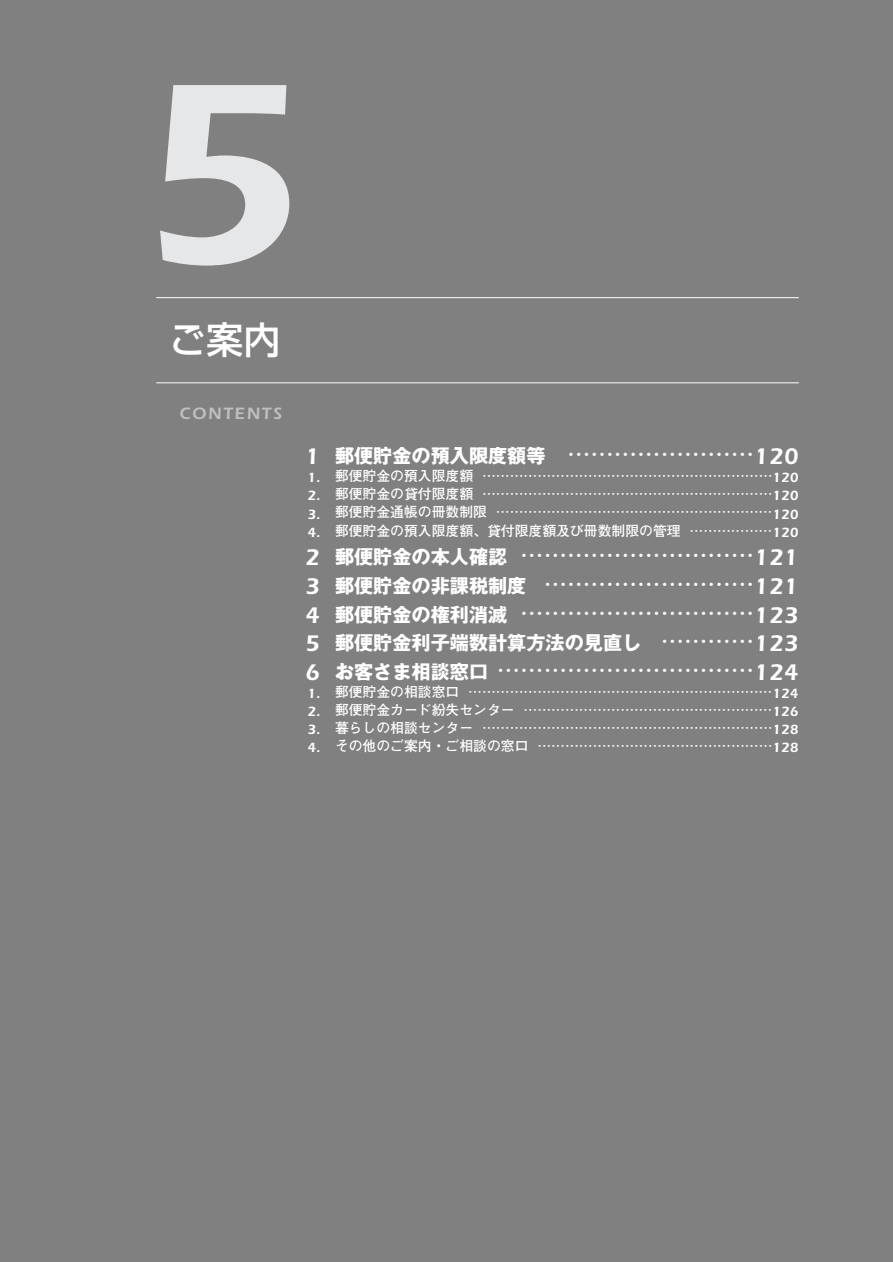
<style>
.page{position:relative;width:893px;height:1262px;background:#fff}
.page>*{position:absolute;margin:0;border:0;box-sizing:border-box;transform-origin:0 0}
.t1{font:600 265.8px "Itc Eras";color:#e6e7e8}
.t2{font:500 37.2px "Shin Go";color:#fff}
.t3{font:300 23.4px "Ryumin";color:#fff}
.t4{font:700 19.2px "Gothic MB101";color:#fff}
.t5{font:600 16.95px "Itc Eras";letter-spacing:.1em;color:#bfbfbf}
.t6{font:300 13.8px "Ryumin";color:#fff}
.t7{font:700 13.8px "Futo Go B101";color:#fff}
.s1{font-family:"Itc Eras";font-weight:600;font-size:23.4px}
.s2{font-family:"Ryumin";font-weight:300;font-size:23.4px}
.s3{font-family:"Itc Eras";font-weight:600}
.s4{font-family:"Futo Go B101";font-weight:700}
.s5{font-family:"Ryumin";font-weight:300}
.s6{font-family:"Gothic MB101";font-weight:700;font-size:19.2px}
</style>
<div class="page">
<div style="left:0;top:0;width:892px;height:1262px;background:#808080"></div>
<hr style="left:156px;top:297px;width:642px;height:1px;background:#fff">
<hr style="left:156px;top:382px;width:642px;height:1px;background:#fff">
<h1 class="t1" style="left:137px;top:85px;width:170px">5</h1>
<h2 class="t2" style="left:169px;top:326px;width:113px">ご案内</h2>
<p class="t5" style="left:179px;top:407px;width:104px">CONTENTS</p>
<h3 class="t4" style="left:305px;top:449px;width:495px"><span class="s1">1</span> 郵便貯金の預入限度額等 <span class="s2">……………………</span><span class="s1">120</span></h3>
<p class="t6" style="left:307px;top:471px;width:493px"><span class="s3">1.</span> <span class="s4">郵便貯金の預入限度額</span> ………………………………………………………<span class="s3">120</span></p>
<p class="t6" style="left:307px;top:489px;width:493px"><span class="s3">2.</span> <span class="s4">郵便貯金の貸付限度額</span> ………………………………………………………<span class="s3">120</span></p>
<p class="t6" style="left:307px;top:507px;width:493px"><span class="s3">3.</span> <span class="s4">郵便貯金通帳の冊数制限</span> ……………………………………………………<span class="s3">120</span></p>
<p class="t7" style="left:307px;top:525px;width:493px"><span class="s3">4.</span> 郵便貯金の預入限度額、貸付限度額及び冊数制限の管理 <span class="s5">………………</span><span class="s3">120</span></p>
<h3 class="t3" style="left:305px;top:547px;width:495px"><span class="s3">2</span> <span class="s6">郵便貯金の本人確認</span> …………………………<span class="s3">121</span></h3>
<h3 class="t4" style="left:305px;top:578px;width:495px"><span class="s1">3</span> 郵便貯金の非課税制度 <span class="s2">………………………</span><span class="s1">121</span></h3>
<h3 class="t3" style="left:305px;top:605px;width:495px"><span class="s3">4</span> <span class="s6">郵便貯金の権利消滅</span> …………………………<span class="s3">123</span></h3>
<h3 class="t4" style="left:305px;top:636px;width:495px"><span class="s1">5</span> 郵便貯金利子端数計算方法の見直し <span class="s2">…………</span><span class="s1">123</span></h3>
<h3 class="t3" style="left:305px;top:662px;width:495px"><span class="s3">6</span> <span class="s6">お客さま相談窓口</span> ……………………………<span class="s3">124</span></h3>
<p class="t6" style="left:307px;top:687px;width:493px"><span class="s3">1.</span> <span class="s4">郵便貯金の相談窓口</span> …………………………………………………………<span class="s3">124</span></p>
<p class="t6" style="left:307px;top:705px;width:493px"><span class="s3">2.</span> <span class="s4">郵便貯金カード紛失センター</span> ………………………………………………<span class="s3">126</span></p>
<p class="t6" style="left:307px;top:723px;width:493px"><span class="s3">3.</span> <span class="s4">暮らしの相談センター</span> ………………………………………………………<span class="s3">128</span></p>
<p class="t6" style="left:307px;top:741px;width:493px"><span class="s3">4.</span> <span class="s4">その他のご案内・ご相談の窓口</span> ……………………………………………<span class="s3">128</span></p>
</div>
